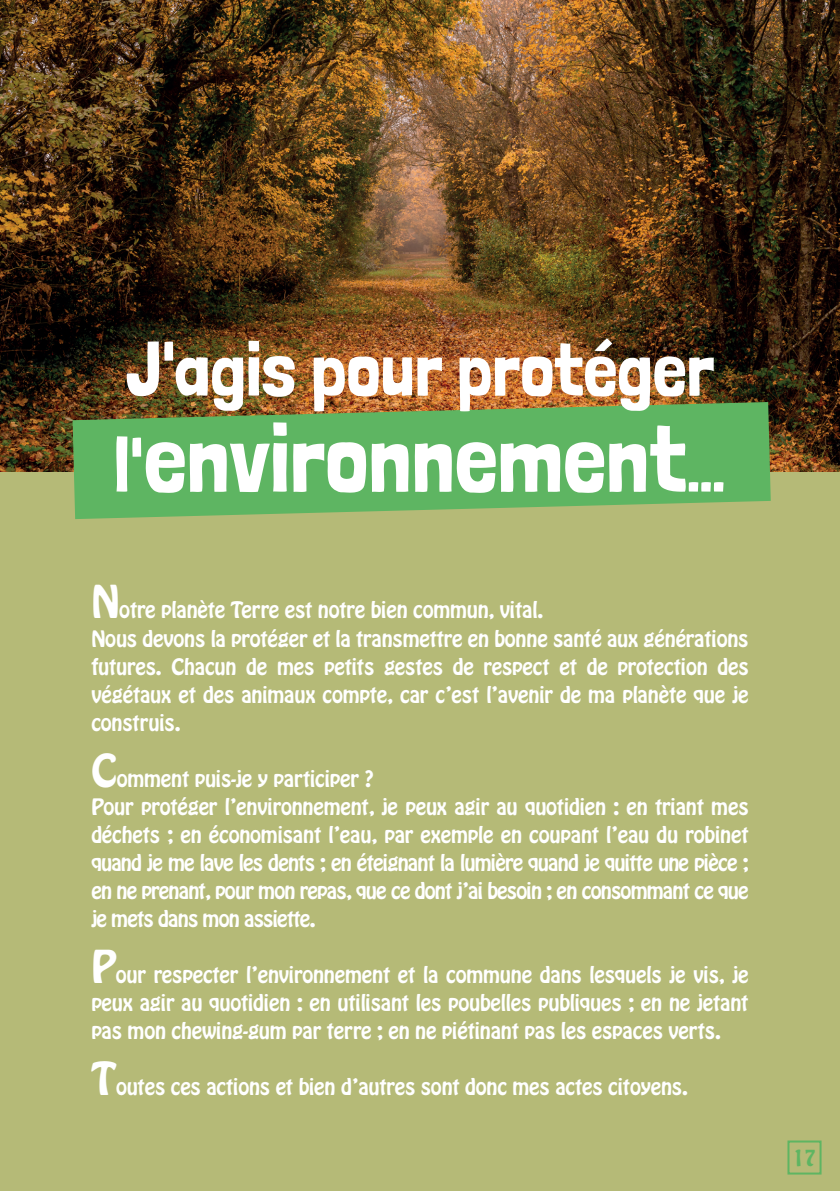
<style>
.page{position:relative;width:840px;height:1191px;background:#fff}
.page>*{position:absolute;margin:0;border:0;box-sizing:border-box;transform-origin:0 0}
.t1{font:96px "Londrina Solid";color:#fff}
.t2{font:76px "Londrina Solid";color:#fff}
.t3{font:20px/28px "Hobo Std";letter-spacing:-.01em;color:#fff}
.t4{font:20px "Hobo Std";color:#5eb562}
.s1{font-size:76px}
.s2{font-size:40px}
</style>
<div class="page">
<div style="left:0;top:0;width:839px;height:1191px;background:#b5ba77"></div>
<img style="left:0;top:0;width:839px;height:471px">
<svg style="left:72px;top:402px;width:698px;height:117px;background:#68ae5e"></svg>
<div style="left:787px;top:1140px;width:34px;height:34px;border:2px solid #5eb562"></div>
<h2 class="t2" style="left:126px;top:324px;width:589px">J'agis pour protéger</h2>
<h1 class="t1" style="left:114px;top:401px;width:613px"><span class="s1">l'</span>environnement<span class="s1">…</span></h1>
<p class="t3" style="left:91px;top:596px;width:658px"><span class="s2">N</span>otre planète Terre est notre bien commun, vital.<br>Nous devons la protéger et la transmettre en bonne santé aux générations futures. Chacun de mes petits gestes de respect et de protection des végétaux et des animaux compte, car c’est l’avenir de ma planète que je construis.</p>
<p class="t3" style="left:91px;top:764px;width:658px"><span class="s2">C</span>omment puis-je y participer ?<br>Pour protéger l’environnement, je peux agir au quotidien : en triant mes déchets ; en économisant l’eau, par exemple en coupant l’eau du robinet quand je me lave les dents ; en éteignant la lumière quand je quitte une pièce ; en ne prenant, pour mon repas, que ce dont j’ai besoin ; en consommant ce que je mets dans mon assiette.</p>
<p class="t3" style="left:91px;top:960px;width:658px;text-align:justify"><span class="s2">P</span>our respecter l’environnement et la commune dans lesquels je vis, je peux agir au quotidien : en utilisant les poubelles publiques ; en ne jetant pas mon chewing-gum par terre ; en ne piétinant pas les espaces verts.</p>
<p class="t3" style="left:91px;top:1072px;width:597px"><span class="s2">T</span>outes ces actions et bien d’autres sont donc mes actes citoyens.</p>
<p class="t4" style="left:792px;top:1144px;width:25px">17</p>
</div>
